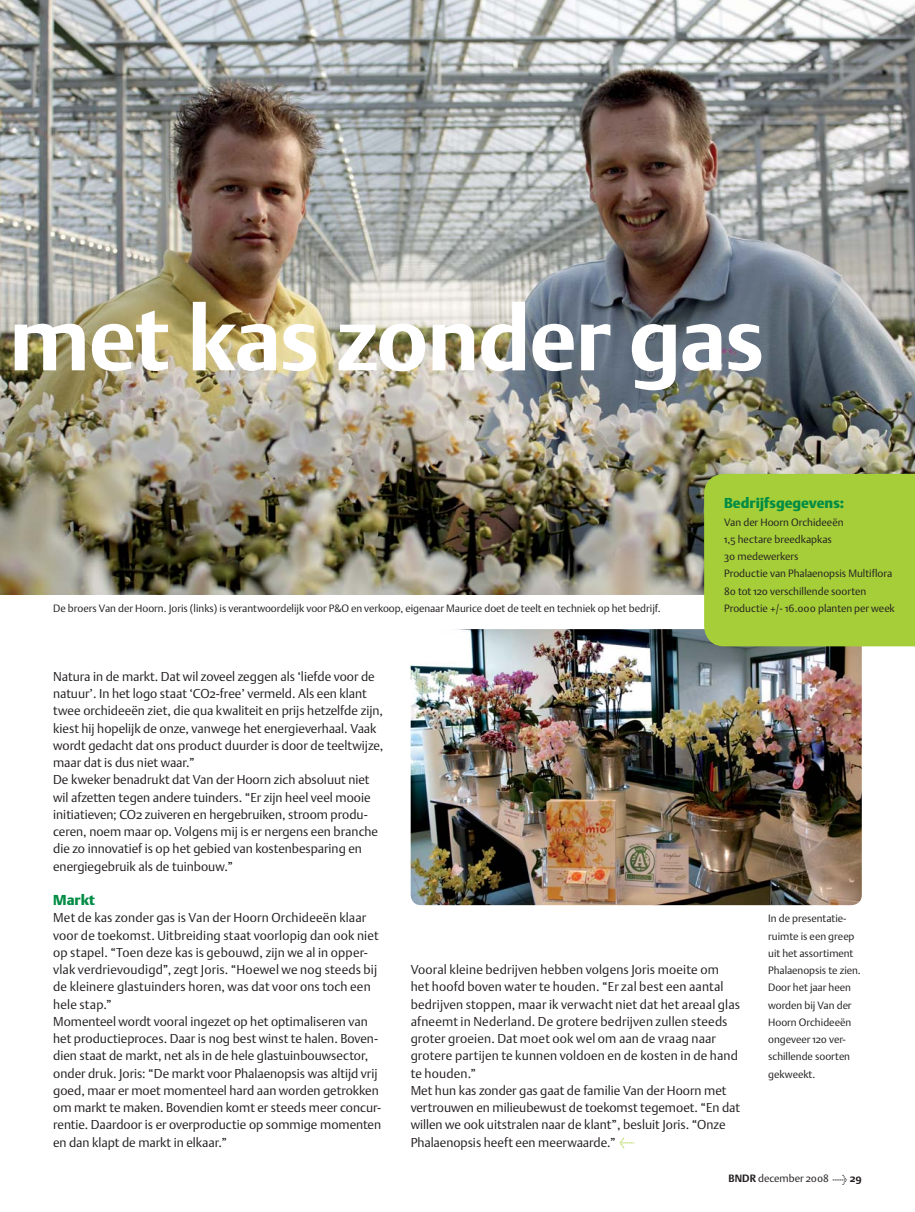
<style>
.page{position:relative;width:915px;height:1212px;background:#fff}
.page>*{position:absolute;margin:0;border:0;box-sizing:border-box;transform-origin:0 0}
.t1{font:700 88.5px "DTL Argo ST";letter-spacing:-.015em;color:#fff}
.t2{font:900 14.25px "DTL Argo ST";color:#008c44}
.t3{font:300 12.75px/17.2px "DTL Argo ST";color:#231f20}
.t4{font:300 10.5px/17.2px "DTL Argo ST";color:#231f20}
.t5{font:700 10.5px "DTL Argo ST";color:#231f20}
.s1{font-weight:700}
</style>
<div class="page">
<img style="left:0;top:0;width:914px;height:595px">
<img style="left:410px;top:629px;width:451px;height:276px;border-radius:10px">
<div style="left:703px;top:474px;width:211px;height:172px;background:#a6ce39"></div>
<h1 class="t1" style="left:9px;top:302px;width:756px">met kas zonder gas</h1>
<p class="t4" style="left:53px;top:600px;width:609px">De broers Van der Hoorn. Joris (links) is verantwoordelijk voor P&amp;O en verkoop, eigenaar Maurice doet de teelt en techniek op het bedrijf.</p>
<p class="t2" style="left:724px;top:497px;width:121px">Bedrijfsgegevens:</p>
<p class="t4" style="left:724px;top:514px;width:172px">Van der Hoorn Orchideeën<br>1,5 hectare breedkapkas<br>30 medewerkers<br>Productie van Phalaenopsis Multiflora<br>80 tot 120 verschillende soorten<br>Productie +/- 16.000 planten per week</p>
<p class="t3" style="left:53px;top:669px;width:331px">Natura in de markt. Dat wil zoveel zeggen als ‘liefde voor de natuur’. In het logo staat ‘CO2-free’ vermeld. Als een klant twee orchideeën ziet, die qua kwaliteit en prijs hetzelfde zijn, kiest hij hopelijk de onze, vanwege het energieverhaal. Vaak wordt gedacht dat ons product duurder is door de teeltwijze, maar dat is dus niet waar.”<br>De kweker benadrukt dat Van der Hoorn zich absoluut niet wil afzetten tegen andere tuinders. “Er zijn heel veel mooie initiatieven; CO2 zuiveren en hergebruiken, stroom produ&shy;ceren, noem maar op. Volgens mij is er nergens een branche die zo innovatief is op het gebied van kostenbesparing en energiegebruik als de tuinbouw.”</p>
<p class="t2" style="left:53px;top:894px;width:43px">Markt</p>
<p class="t3" style="left:53px;top:910px;width:329px">Met de kas zonder gas is Van der Hoorn Orchideeën klaar voor de toekomst. Uitbreiding staat voorlopig dan ook niet op stapel. “Toen deze kas is gebouwd, zijn we al in opper&shy;vlak verdrievoudigd”, zegt Joris. “Hoewel we nog steeds bij de kleinere glastuinders horen, was dat voor ons toch een hele stap.”<br>Momenteel wordt vooral ingezet op het optimaliseren van het productieproces. Daar is nog best winst te halen. Boven&shy;dien staat de markt, net als in de hele glastuinbouwsector, onder druk. Joris: “De markt voor Phalaenopsis was altijd vrij goed, maar er moet momenteel hard aan worden getrokken om markt te maken. Bovendien komt er steeds meer concur&shy;rentie. Daardoor is er overproductie op sommige momenten en dan klapt de markt in elkaar.”</p>
<p class="t3" style="left:410px;top:962px;width:331px">Vooral kleine bedrijven hebben volgens Joris moeite om het hoofd boven water te houden. “Er zal best een aantal bedrijven stoppen, maar ik verwacht niet dat het areaal glas afneemt in Nederland. De grotere bedrijven zullen steeds groter groeien. Dat moet ook wel om aan de vraag naar grotere partijen te kunnen voldoen en de kosten in de hand te houden.”<br>Met hun kas zonder gas gaat de familie Van der Hoorn met vertrouwen en milieubewust de toekomst tegemoet. “En dat willen we ook uitstralen naar de klant”, besluit Joris. “Onze Phalaenopsis heeft een meerwaarde.”</p>
<p class="t4" style="left:767px;top:911px;width:94px">In de presentatie&shy;ruimte is een greep uit het assortiment<br>Phalaenopsis te zien.<br>Door het jaar heen worden bij Van der<br>Hoorn Orchideeën ongeveer 120 ver&shy;schillende soorten gekweekt.</p>
<p class="t4" style="left:728px;top:1170px;width:102px"><span class="s1">BNDR</span> december 2008</p>
<p class="t5" style="left:849px;top:1174px;width:14px">29</p>
</div>
